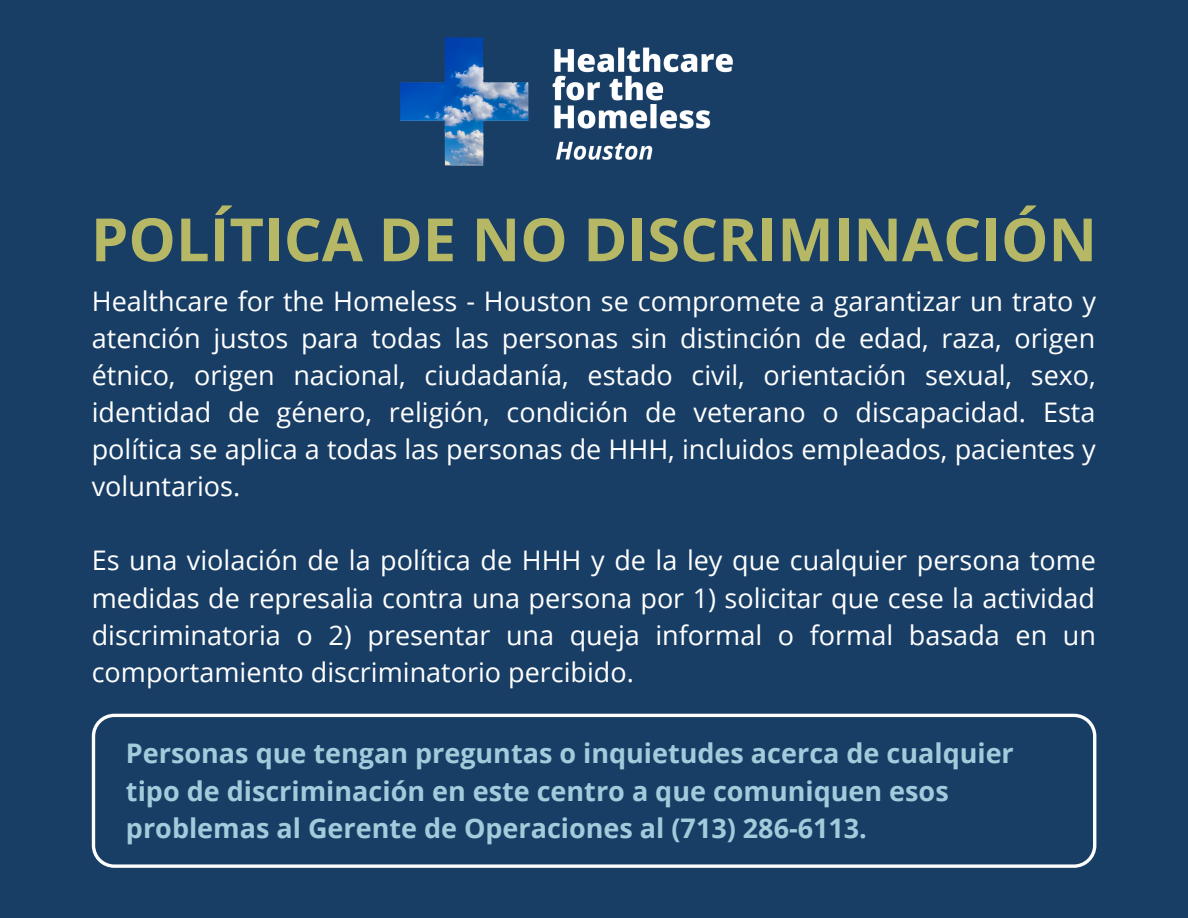
<style>
.page{position:relative;width:1188px;height:918px;background:#183e66}
.page>*{position:absolute;margin:0;border:0;box-sizing:border-box;transform-origin:0 0}
.t1{font:700 59.7px "Open Sans";color:#b7b866}
.t2{font:27px/37.2px "Open Sans";color:#fff;text-align:justify}
.t3{font:700 27px/37.2px "Open Sans";color:#a0ccdb}
</style>
<div class="page">
<img style="left:400px;top:37px;width:333px;height:129px">
<svg style="left:92px;top:714px;width:1004px;height:154px"></svg>
<p class="t1" style="left:91px;top:197px;width:1008px">POLÍTICA DE NO DISCRIMINACIÓN</p>
<p class="t2" style="left:92px;top:282px;width:1006px">Healthcare for the Homeless - Houston se compromete a garantizar un trato y atención justos para todas las personas sin distinción de edad, raza, origen étnico, origen nacional, ciudadanía, estado civil, orientación sexual, sexo, identidad de género, religión, condición de veterano o discapacidad. Esta política se aplica a todas las personas de HHH, incluidos empleados, pacientes y voluntarios.</p>
<p class="t2" style="left:92px;top:541px;width:1006px">Es una violación de la política de HHH y de la ley que cualquier persona tome medidas de represalia contra una persona por 1) solicitar que cese la actividad discriminatoria o 2) presentar una queja informal o formal basada en un comportamiento discriminatorio percibido.</p>
<p class="t3" style="left:126px;top:734px;width:889px">Personas que tengan preguntas o inquietudes acerca de cualquier tipo de discriminación en este centro a que comuniquen esos problemas al Gerente de Operaciones al (713) 286-6113.</p>
</div>
